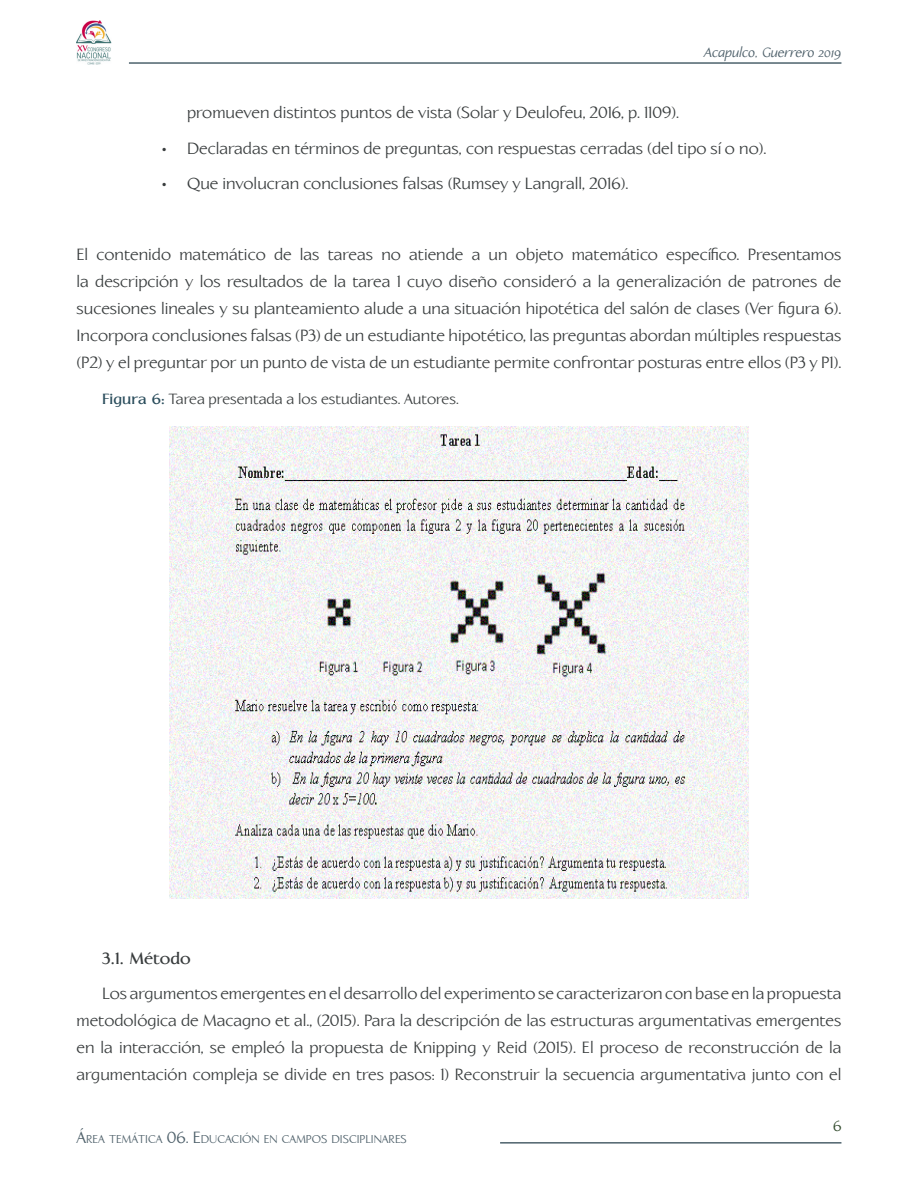
<style>
.page{position:relative;width:918px;height:1188px;background:#fff}
.page>*{position:absolute;margin:0;border:0;box-sizing:border-box;transform-origin:0 0}
.parrafo_general{font:16.5px/27px "Linotype Aperto";color:#383c3d;text-align:justify}
.primer_parrafo{font:16.5px/27px "Linotype Aperto";color:#383c3d;text-align:justify}
.subtitulos{font:700 16.5px "Linotype Aperto";color:#383c3d}
.PIES_DE_IMAGEN{font:15px "Linotype Aperto";color:#383c3d}
.t1{font:15px "Linotype Aperto";color:#314a2c}
.t2{font:italic 13.5px "Linotype Aperto";color:#4d5f69}
.t3{font:11.55px "Linotype Aperto";color:#4d5f69}
.s1{font-weight:700;color:#294c5b}
.s2{font-size:16.5px}
</style>
<div class="page">
<hr style="left:500px;top:1142px;width:341px;height:2px;background:#4d626c">
<hr style="left:129px;top:62px;width:712px;height:2px;background:#4d626c">
<img style="left:77px;top:20px;width:34px;height:45px">
<img style="left:170px;top:426px;width:578px;height:473px">
<p class="t2" style="left:704px;top:44px;width:139px">Acapulco, Guerrero 2019</p>
<p class="parrafo_general" style="left:187px;top:100px;width:494px">promueven distintos puntos de vista (Solar y Deulofeu, 2016, p. 1109).</p>
<p class="parrafo_general" style="left:160px;top:135px;width:608px">• Declaradas en términos de preguntas, con respuestas cerradas (del tipo sí o no).</p>
<p class="parrafo_general" style="left:160px;top:171px;width:470px">• Que involucran conclusiones falsas (Rumsey y Langrall, 2016).</p>
<p class="parrafo_general" style="left:77px;top:242px;width:766px">El contenido matemático de las tareas no atiende a un objeto matemático específico. Presentamos la descripción y los resultados de la tarea 1 cuyo diseño consideró a la generalización de patrones de sucesiones lineales y su planteamiento alude a una situación hipotética del salón de clases (Ver figura 6).<br>Incorpora conclusiones falsas (P3) de un estudiante hipotético, las preguntas abordan múltiples respuestas (P2) y el preguntar por un punto de vista de un estudiante permite confrontar posturas entre ellos (P3 y P1).</p>
<p class="PIES_DE_IMAGEN" style="left:102px;top:390px;width:358px"><span class="s1">Figura 6:</span> Tarea presentada a los estudiantes. Autores.</p>
<p class="subtitulos" style="left:102px;top:949px;width:90px">3.1. Método</p>
<p class="primer_parrafo" style="left:77px;top:980px;width:766px;text-indent:26px">Los argumentos emergentes en el desarrollo del experimento se caracterizaron con base en la propuesta metodológica de Macagno et al., (2015). Para la descripción de las estructuras argumentativas emergentes en la interacción, se empleó la propuesta de Knipping y Reid (2015). El proceso de reconstrucción de la argumentación compleja se divide en tres pasos: 1) Reconstruir la secuencia argumentativa junto con el</p>
<p class="t3" style="left:77px;top:1132px;width:332px"><span class="s2">Á</span>REA TEMÁTICA <span class="s2">06. E</span>DUCACIÓN EN CAMPOS DISCIPLINARES</p>
<p class="t1" style="left:833px;top:1117px;width:10px">6</p>
</div>
